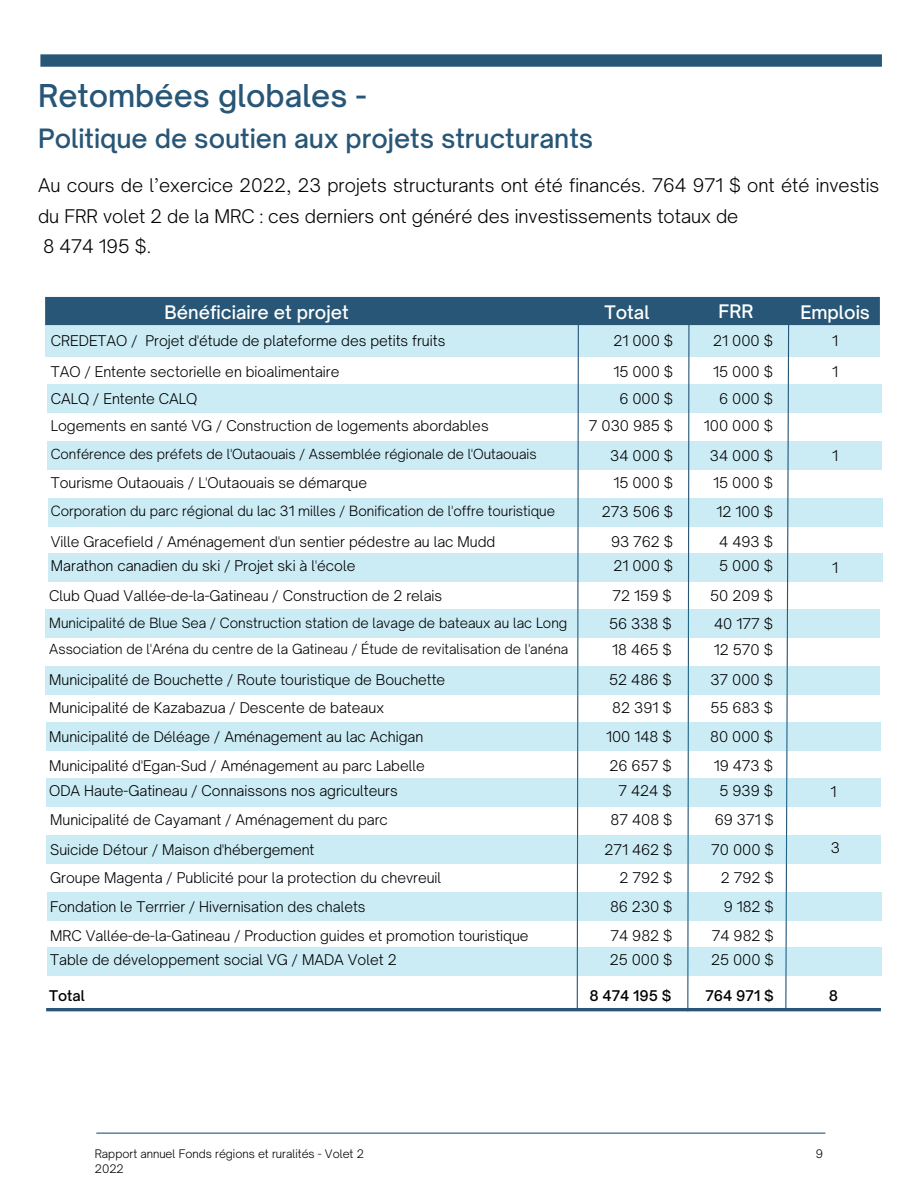
<style>
.page{position:relative;width:918px;height:1188px;background:#fff}
.page>*{position:absolute;margin:0;border:0;box-sizing:border-box;transform-origin:0 0}
.t1{font:500 30.15px "Open Sauce One";color:#275677}
.t2{font:500 25.5px "Open Sauce One";color:#275677}
.t3{font:300 18px/30.3px "Open Sauce One";color:#000}
.t4{font:500 17.85px "Open Sauce One";color:#fff}
.t5{font:300 14.1px/31px "Open Sauce One";color:#000}
.t6{font:500 14.1px "Open Sauce One";color:#000}
.t7{font:300 13.5px "Open Sauce One";color:#000}
.t8{font:300 13.35px "Open Sauce One";color:#000}
.t9{font:300 11.25px/15px "Open Sauce One";color:#000}
</style>
<div class="page">
<div style="left:40px;top:54px;width:842px;height:13px;background:#275677"></div>
<hr style="left:96px;top:1133px;width:729px;height:1px;background:#275677">
<div style="left:45px;top:325px;width:835px;height:31px;background:#ccecf5"></div>
<div style="left:45px;top:297px;width:835px;height:28px;background:#275677"></div>
<div style="left:47px;top:385px;width:835px;height:28px;background:#ccecf5"></div>
<div style="left:47px;top:441px;width:835px;height:29px;background:#ccecf5"></div>
<div style="left:48px;top:498px;width:835px;height:28px;background:#ccecf5"></div>
<div style="left:48px;top:553px;width:835px;height:29px;background:#ccecf5"></div>
<svg style="left:576px;top:325px;width:3px;height:683px"></svg>
<svg style="left:687px;top:325px;width:3px;height:687px"></svg>
<hr style="left:46px;top:1008px;width:835px;height:3px;background:#275677">
<svg style="left:785px;top:325px;width:5px;height:683px"></svg>
<div style="left:45px;top:609px;width:835px;height:29px;background:#ccecf5"></div>
<div style="left:45px;top:666px;width:835px;height:28px;background:#ccecf5"></div>
<div style="left:46px;top:723px;width:835px;height:28px;background:#ccecf5"></div>
<div style="left:46px;top:778px;width:835px;height:28px;background:#ccecf5"></div>
<div style="left:46px;top:836px;width:835px;height:28px;background:#ccecf5"></div>
<div style="left:47px;top:892px;width:835px;height:28px;background:#ccecf5"></div>
<div style="left:47px;top:948px;width:835px;height:28px;background:#ccecf5"></div>
<h1 class="t1" style="left:38px;top:77px;width:330px">Retombées globales -</h1>
<h2 class="t2" style="left:38px;top:123px;width:557px">Politique de soutien aux projets structurants</h2>
<p class="t3" style="left:38px;top:170px;width:843px">Au cours de l’exercice 2022, 23 projets structurants ont été financés. 764 971 $ ont été investis du FRR volet 2 de la MRC : ces derniers ont généré des investissements totaux de<br>8 474 195 $.</p>
<p class="t4" style="left:165px;top:301px;width:186px">Bénéficiaire et projet</p>
<p class="t4" style="left:604px;top:301px;width:47px">Total</p>
<p class="t4" style="left:719px;top:300px;width:36px">FRR</p>
<p class="t5" style="left:51px;top:325px;width:396px">CREDETAO / Projet d'étude de plateforme des petits fruits</p>
<p class="t5" style="left:613px;top:325px;width:61px">21 000 $</p>
<p class="t5" style="left:713px;top:325px;width:61px">21 000 $</p>
<p class="t5" style="left:51px;top:356px;width:290px">TAO / Entente sectorielle en bioalimentaire</p>
<p class="t5" style="left:613px;top:356px;width:61px">15 000 $</p>
<p class="t5" style="left:713px;top:356px;width:61px">15 000 $</p>
<p class="t5" style="left:51px;top:383px;width:148px">CALQ / Entente CALQ</p>
<p class="t5" style="left:619px;top:383px;width:55px">6 000 $</p>
<p class="t5" style="left:719px;top:383px;width:55px">6 000 $</p>
<p class="t5" style="left:51px;top:410px;width:439px">Logements en santé VG / Construction de logements abordables</p>
<p class="t5" style="left:589px;top:410px;width:86px">7 030 985 $</p>
<p class="t5" style="left:704px;top:410px;width:71px">100 000 $</p>
<p class="t8" style="left:51px;top:446px;width:487px">Conférence des préfets de l'Outaouais / Assemblée régionale de l'Outaouais</p>
<p class="t5" style="left:610px;top:440px;width:65px">34 000 $</p>
<p class="t5" style="left:710px;top:440px;width:65px">34 000 $</p>
<p class="t5" style="left:51px;top:467px;width:318px">Tourisme Outaouais / L'Outaouais se démarque</p>
<p class="t5" style="left:613px;top:467px;width:61px">15 000 $</p>
<p class="t5" style="left:713px;top:467px;width:61px">15 000 $</p>
<p class="t7" style="left:51px;top:503px;width:506px">Corporation du parc régional du lac 31 milles / Bonification de l'offre touristique</p>
<p class="t5" style="left:602px;top:496px;width:73px">273 506 $</p>
<p class="t5" style="left:716px;top:496px;width:58px">12 100 $</p>
<p class="t5" style="left:51px;top:526px;width:446px">Ville Gracefield / Aménagement d'un sentier pédestre au lac Mudd</p>
<p class="t5" style="left:611px;top:526px;width:64px">93 762 $</p>
<p class="t5" style="left:719px;top:526px;width:55px">4 493 $</p>
<p class="t5" style="left:51px;top:550px;width:306px">Marathon canadien du ski / Projet ski à l'école</p>
<p class="t5" style="left:613px;top:550px;width:61px">21 000 $</p>
<p class="t5" style="left:719px;top:550px;width:55px">5 000 $</p>
<p class="t4" style="left:800px;top:301px;width:71px">Emplois</p>
<p class="t5" style="left:832px;top:325px;width:7px">1<br>1</p>
<p class="t5" style="left:832px;top:440px;width:7px">1</p>
<p class="t5" style="left:832px;top:552px;width:7px">1</p>
<p class="t5" style="left:49px;top:581px;width:394px">Club Quad Vallée-de-la-Gatineau / Construction de 2 relais</p>
<p class="t5" style="left:613px;top:581px;width:60px">72 159 $</p>
<p class="t5" style="left:710px;top:581px;width:64px">50 209 $</p>
<p class="t7" style="left:49px;top:614px;width:520px">Municipalité de Blue Sea / Construction station de lavage de bateaux au lac Long</p>
<p class="t5" style="left:609px;top:608px;width:64px">56 338 $</p>
<p class="t5" style="left:714px;top:608px;width:60px">40 177 $</p>
<p class="t8" style="left:49px;top:641px;width:521px">Association de l'Aréna du centre de la Gatineau / Étude de revitalisation de l'anéna</p>
<p class="t5" style="left:612px;top:634px;width:61px">18 465 $</p>
<p class="t5" style="left:714px;top:634px;width:61px">12 570 $</p>
<p class="t5" style="left:49px;top:664px;width:398px">Municipalité de Bouchette / Route touristique de Bouchette</p>
<p class="t5" style="left:609px;top:664px;width:64px">52 486 $</p>
<p class="t5" style="left:710px;top:664px;width:64px">37 000 $</p>
<p class="t5" style="left:49px;top:692px;width:336px">Municipalité de Kazabazua / Descente de bateaux</p>
<p class="t5" style="left:612px;top:692px;width:61px">82 391 $</p>
<p class="t5" style="left:711px;top:692px;width:64px">55 683 $</p>
<p class="t5" style="left:49px;top:721px;width:375px">Municipalité de Déléage / Aménagement au lac Achigan</p>
<p class="t5" style="left:606px;top:721px;width:67px">100 148 $</p>
<p class="t5" style="left:710px;top:721px;width:64px">80 000 $</p>
<p class="t5" style="left:49px;top:750px;width:377px">Municipalité d'Egan-Sud / Aménagement au parc Labelle</p>
<p class="t5" style="left:610px;top:750px;width:64px">26 657 $</p>
<p class="t5" style="left:714px;top:750px;width:61px">19 473 $</p>
<p class="t5" style="left:49px;top:775px;width:350px">ODA Haute-Gatineau / Connaissons nos agriculteurs</p>
<p class="t5" style="left:618px;top:775px;width:55px">7 424 $</p>
<p class="t5" style="left:719px;top:775px;width:55px">5 939 $</p>
<p class="t5" style="left:831px;top:776px;width:7px">1</p>
<p class="t5" style="left:50px;top:804px;width:339px">Municipalité de Cayamant / Aménagement du parc</p>
<p class="t5" style="left:611px;top:804px;width:63px">87 408 $</p>
<p class="t5" style="left:715px;top:804px;width:61px">69 371 $</p>
<p class="t5" style="left:50px;top:834px;width:266px">Suicide Détour / Maison d'hébergement</p>
<p class="t5" style="left:604px;top:834px;width:70px">271 462 $</p>
<p class="t5" style="left:711px;top:834px;width:64px">70 000 $</p>
<p class="t5" style="left:50px;top:862px;width:393px">Groupe Magenta / Publicité pour la protection du chevreuil</p>
<p class="t5" style="left:620px;top:862px;width:55px">2 792 $</p>
<p class="t5" style="left:721px;top:862px;width:55px">2 792 $</p>
<p class="t5" style="left:50px;top:891px;width:317px">Fondation le Terrrier / Hivernisation des chalets</p>
<p class="t5" style="left:610px;top:891px;width:64px">86 230 $</p>
<p class="t5" style="left:724px;top:891px;width:52px">9 182 $</p>
<p class="t5" style="left:50px;top:920px;width:480px">MRC Vallée-de-la-Gatineau / Production guides et promotion touristique</p>
<p class="t5" style="left:611px;top:920px;width:64px">74 982 $</p>
<p class="t5" style="left:712px;top:920px;width:64px">74 982 $</p>
<p class="t5" style="left:50px;top:945px;width:348px">Table de développement social VG / MADA Volet 2</p>
<p class="t5" style="left:610px;top:945px;width:64px">25 000 $</p>
<p class="t5" style="left:711px;top:945px;width:64px">25 000 $</p>
<p class="t5" style="left:831px;top:832px;width:11px">3</p>
<p class="t6" style="left:49px;top:986px;width:37px">Total</p>
<p class="t6" style="left:589px;top:986px;width:84px">8 474 195 $</p>
<p class="t6" style="left:705px;top:986px;width:70px">764 971 $</p>
<p class="t6" style="left:829px;top:986px;width:11px">8</p>
<p class="t9" style="left:95px;top:1146px;width:271px">Rapport annuel Fonds régions et ruralités - Volet 2<br>2022</p>
<p class="t9" style="left:816px;top:1146px;width:9px">9</p>
</div>
